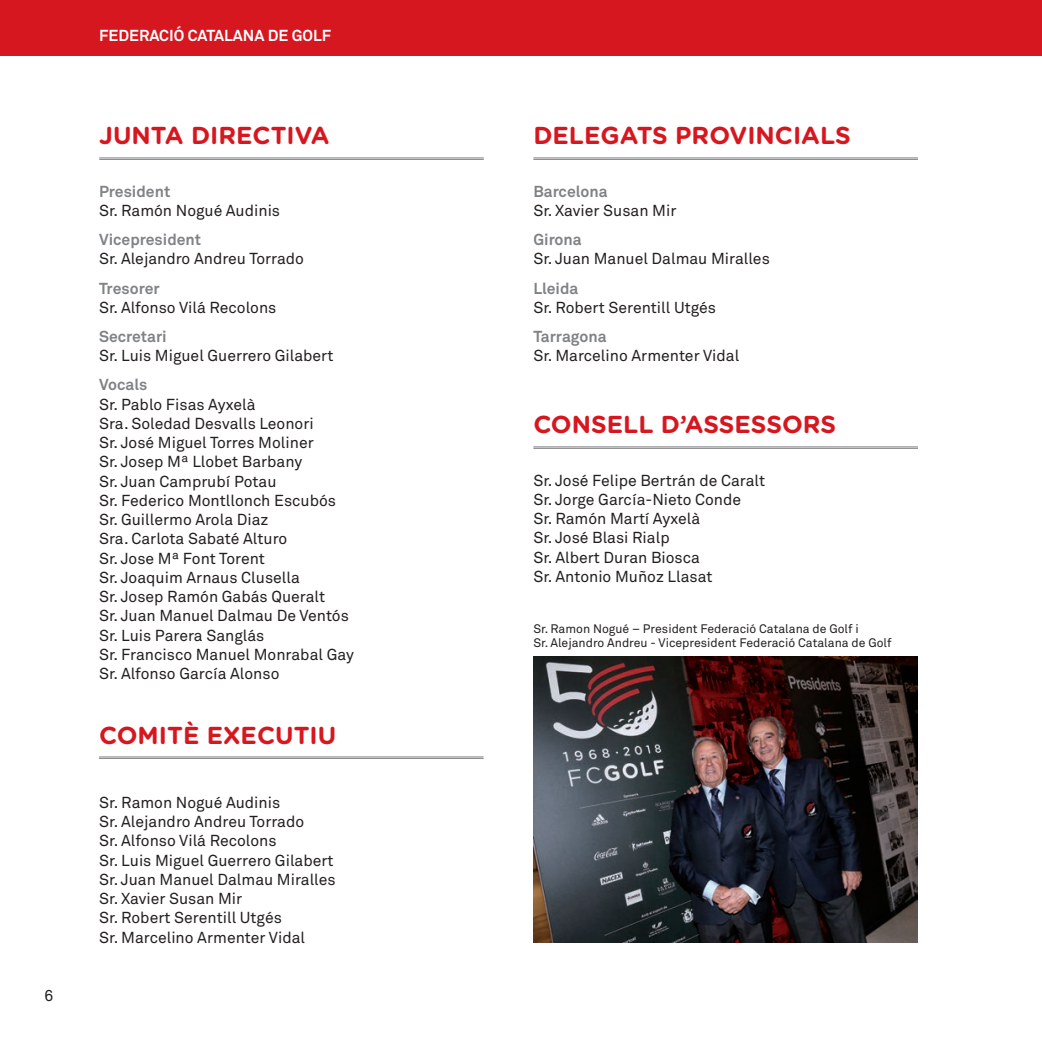
<style>
.page{position:relative;width:1042px;height:1042px;background:#fff}
.page>*{position:absolute;margin:0;border:0;box-sizing:border-box;transform-origin:0 0}
.t1{font:700 24.5px "Gotham Rounded";color:#d7171f}
.t2{font:15.75px/19.2px "Akkurat Pro";color:#231f20}
.t3{font:700 15.75px "Akkurat Pro";color:#808285}
.t4{font:700 15.75px "Akkurat Pro";color:#fff}
.t5{font:12.25px/14px "Akkurat Pro";color:#231f20}
</style>
<div class="page">
<div style="left:0;top:0;width:1042px;height:55px;background:#d7171f"></div>
<img style="left:533px;top:656px;width:385px;height:287px">
<hr style="left:99px;top:158px;width:385px;height:1px;background:#808285">
<hr style="left:99px;top:159px;width:385px;height:1px;background:#808285">
<hr style="left:533px;top:158px;width:385px;height:1px;background:#808285">
<hr style="left:533px;top:159px;width:385px;height:1px;background:#808285">
<hr style="left:533px;top:446px;width:385px;height:1px;background:#808285">
<hr style="left:533px;top:448px;width:385px;height:1px;background:#808285">
<hr style="left:99px;top:756px;width:385px;height:1px;background:#808285">
<hr style="left:99px;top:758px;width:385px;height:1px;background:#808285">
<p class="t2" style="left:45px;top:986px;width:10px">6</p>
<p class="t4" style="left:99px;top:26px;width:233px">FEDERACIÓ CATALANA DE GOLF</p>
<h1 class="t1" style="left:99px;top:117px;width:232px">JUNTA DIRECTIVA</h1>
<p class="t3" style="left:99px;top:181px;width:73px">President</p>
<p class="t2" style="left:99px;top:201px;width:183px">Sr. Ramón Nogué Audinis</p>
<p class="t3" style="left:99px;top:230px;width:104px">Vicepresident</p>
<p class="t2" style="left:99px;top:250px;width:206px">Sr. Alejandro Andreu Torrado</p>
<p class="t3" style="left:99px;top:278px;width:62px">Tresorer</p>
<p class="t2" style="left:99px;top:298px;width:179px">Sr. Alfonso Vilá Recolons</p>
<p class="t3" style="left:99px;top:327px;width:69px">Secretari</p>
<p class="t2" style="left:99px;top:346px;width:236px">Sr. Luis Miguel Guerrero Gilabert</p>
<p class="t3" style="left:99px;top:375px;width:50px">Vocals</p>
<p class="t2" style="left:99px;top:395px;width:256px">Sr. Pablo Fisas Ayxelà<br>Sra. Soledad Desvalls Leonori<br>Sr. José Miguel Torres Moliner<br>Sr. Josep Mª Llobet Barbany<br>Sr. Juan Camprubí Potau<br>Sr. Federico Montllonch Escubós<br>Sr. Guillermo Arola Diaz<br>Sra. Carlota Sabaté Alturo<br>Sr. Jose Mª Font Torent<br>Sr. Joaquim Arnaus Clusella<br>Sr. Josep Ramón Gabás Queralt<br>Sr. Juan Manuel Dalmau De Ventós<br>Sr. Luis Parera Sanglás<br>Sr. Francisco Manuel Monrabal Gay<br>Sr. Alfonso García Alonso</p>
<h1 class="t1" style="left:99px;top:717px;width:239px">COMITÈ EXECUTIU</h1>
<p class="t2" style="left:99px;top:793px;width:238px">Sr. Ramon Nogué Audinis<br>Sr. Alejandro Andreu Torrado<br>Sr. Alfonso Vilá Recolons<br>Sr. Luis Miguel Guerrero Gilabert<br>Sr. Juan Manuel Dalmau Miralles<br>Sr. Xavier Susan Mir<br>Sr. Robert Serentill Utgés<br>Sr. Marcelino Armenter Vidal</p>
<h1 class="t1" style="left:533px;top:117px;width:319px">DELEGATS PROVINCIALS</h1>
<p class="t3" style="left:533px;top:181px;width:76px">Barcelona</p>
<p class="t2" style="left:533px;top:201px;width:145px">Sr. Xavier Susan Mir</p>
<p class="t3" style="left:533px;top:230px;width:50px">Girona</p>
<p class="t2" style="left:533px;top:250px;width:238px">Sr. Juan Manuel Dalmau Miralles</p>
<p class="t3" style="left:533px;top:278px;width:46px">Lleida</p>
<p class="t2" style="left:533px;top:298px;width:184px">Sr. Robert Serentill Utgés</p>
<p class="t3" style="left:533px;top:327px;width:75px">Tarragona</p>
<p class="t2" style="left:533px;top:346px;width:207px">Sr. Marcelino Armenter Vidal</p>
<h1 class="t1" style="left:533px;top:406px;width:304px">CONSELL D’ASSESSORS</h1>
<p class="t2" style="left:533px;top:471px;width:233px">Sr. José Felipe Bertrán de Caralt<br>Sr. Jorge García-Nieto Conde<br>Sr. Ramón Martí Ayxelà<br>Sr. José Blasi Rialp<br>Sr. Albert Duran Biosca<br>Sr. Antonio Muñoz Llasat</p>
<p class="t5" style="left:533px;top:622px;width:359px">Sr. Ramon Nogué – President Federació Catalana de Golf i<br>Sr. Alejandro Andreu - Vicepresident Federació Catalana de Golf</p>
</div>
